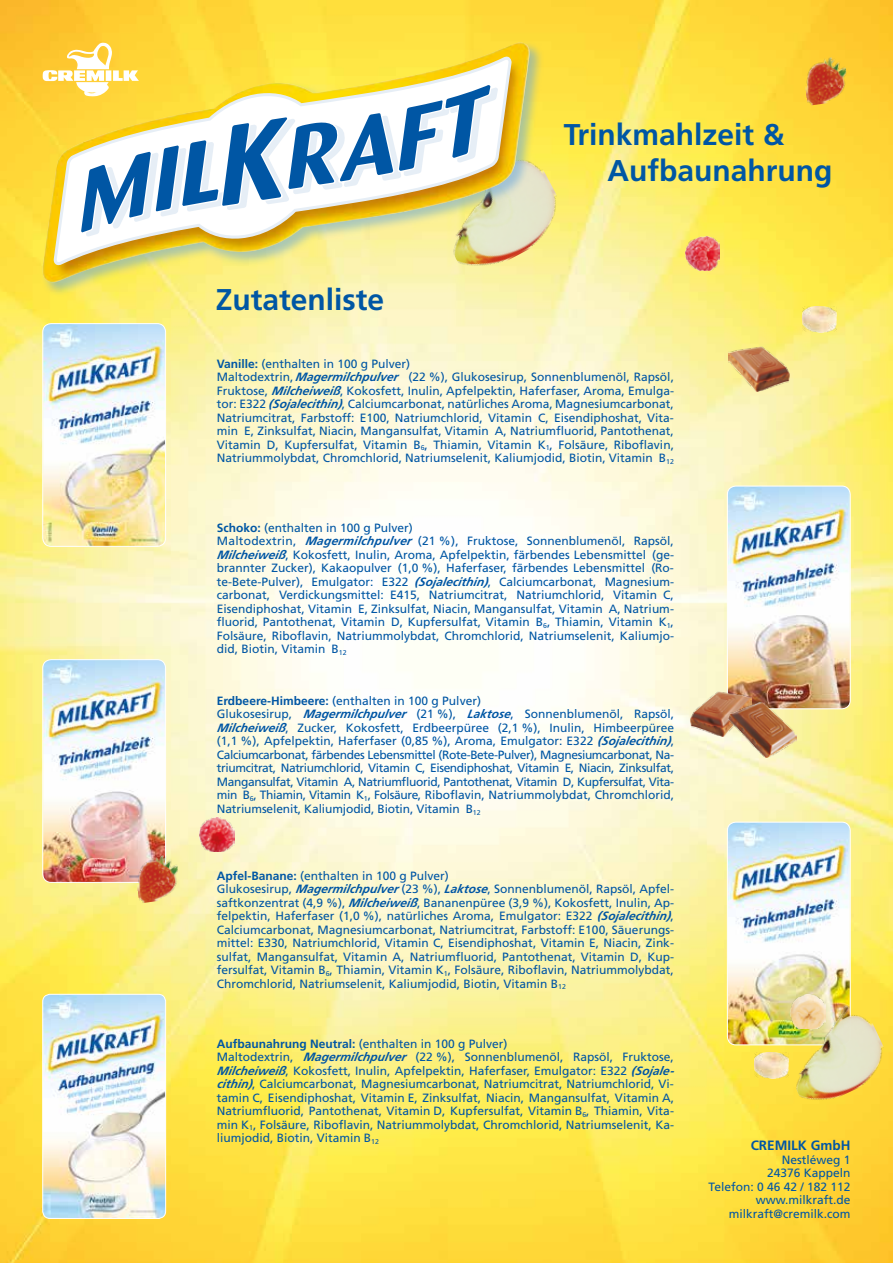
<style>
.page{position:relative;width:893px;height:1263px;background:#fff}
.page>*{position:absolute;margin:0;border:0;box-sizing:border-box;transform-origin:0 0}
.t1{font:700 30px/36px "Frutiger LT Std";color:#0056a4}
.t2{font:700 13.5px "Frutiger LT Std";color:#0056a4}
.t3{font:12px/13.5px "Frutiger LT Std";color:#0056a4}
.t4{font:12px/13.5px "Frutiger LT Std";letter-spacing:-.03em;color:#0056a4}
.s1{font-weight:700}
.s2{font-weight:700;font-style:italic}
</style>
<div class="page">
<img style="left:0;top:0;width:893px;height:1263px">
<img style="left:43px;top:324px;width:122px;height:222px">
<div style="left:42px;top:323px;width:124px;height:224px;border:1px solid #fff;border-radius:9px"></div>
<img style="left:728px;top:486px;width:122px;height:223px">
<div style="left:727px;top:486px;width:124px;height:223px;border:1px solid #fff;border-radius:9px"></div>
<img style="left:43px;top:660px;width:122px;height:222px">
<div style="left:42px;top:659px;width:124px;height:224px;border:1px solid #fff;border-radius:9px"></div>
<img style="left:728px;top:822px;width:122px;height:223px">
<div style="left:727px;top:822px;width:124px;height:223px;border:1px solid #fff;border-radius:9px"></div>
<img style="left:43px;top:994px;width:123px;height:224px">
<div style="left:42px;top:994px;width:124px;height:225px;border:1px solid #fff;border-radius:7px"></div>
<img style="left:690px;top:690px;width:62px;height:46px">
<img style="left:729px;top:346px;width:62px;height:46px">
<img style="left:728px;top:702px;width:69px;height:55px">
<img style="left:133px;top:853px;width:49px;height:50px">
<img style="left:801px;top:56px;width:49px;height:50px">
<img style="left:791px;top:995px;width:34px;height:3px">
<img style="left:755px;top:1053px;width:18px;height:26px">
<img style="left:802px;top:307px;width:35px;height:26px">
<img style="left:200px;top:818px;width:34px;height:34px">
<img style="left:544px;top:139px;width:29px;height:143px">
<img style="left:773px;top:998px;width:120px;height:114px">
<img style="left:685px;top:237px;width:35px;height:34px">
<div style="left:41px;top:41px;width:503px;height:255px;background:#68a5da;opacity:.54"></div>
<img style="left:41px;top:43px;width:489px;height:240px">
<svg style="left:56px;top:59px;width:453px;height:205px;background:#e8d986"></svg>
<svg style="left:43px;top:42px;width:455px;height:195px"></svg>
<h1 class="t1" style="left:216px;top:282px;width:170px">Zutatenliste</h1>
<h1 class="t1" style="left:607px;top:116px;width:227px;text-indent:-44px">Trinkmahlzeit &amp;<br>Aufbaunahrung</h1>
<p class="t3" style="left:217px;top:357px;width:459px"><span class="s1">Vanille:</span> (enthalten in 100 g Pulver)<br>Maltodextrin, <span class="s2">Magermilchpulver</span> (22 %), Glukosesirup, Sonnenblumenöl, Rapsöl, Fruktose, <span class="s2">Milcheiweiß</span>, Kokosfett, Inulin, Apfelpektin, Haferfaser, Aroma, Emulga&shy;tor: E322 <span class="s2">(Sojalecithin)</span>, Calciumcarbonat, natürliches Aroma, Magnesiumcarbonat, Natriumcitrat, Farbstoff: E100, Natriumchlorid, Vitamin C, Eisendiphoshat, Vita&shy;min E, Zinksulfat, Niacin, Mangansulfat, Vitamin A, Natriumfluorid, Pantothenat, Vitamin D, Kupfersulfat, Vitamin B<sub>6</sub>, Thiamin, Vitamin K<sub>1</sub>, Folsäure, Riboflavin, Natriummolybdat, Chromchlorid, Natriumselenit, Kaliumjodid, Biotin, Vitamin B<sub>12</sub></p>
<p class="t3" style="left:217px;top:521px;width:459px"><span class="s1">Schoko:</span> (enthalten in 100 g Pulver)<br>Maltodextrin, <span class="s2">Magermilchpulver</span> (21 %), Fruktose, Sonnenblumenöl, Rapsöl, <span class="s2">Milcheiweiß</span>, Kokosfett, Inulin, Aroma, Apfelpektin, färbendes Lebensmittel (ge&shy;brannter Zucker), Kakaopulver (1,0 %), Haferfaser, färbendes Lebensmittel (Ro&shy;te-Bete-Pulver), Emulgator: E322 <span class="s2">(Sojalecithin)</span>, Calciumcarbonat, Magnesium&shy;carbonat, Verdickungsmittel: E415, Natriumcitrat, Natriumchlorid, Vitamin C, Eisendiphoshat, Vitamin E, Zinksulfat, Niacin, Mangansulfat, Vitamin A, Natrium&shy;fluorid, Pantothenat, Vitamin D, Kupfersulfat, Vitamin B<sub>6</sub>, Thiamin, Vitamin K<sub>1</sub>, Folsäure, Riboflavin, Natriummolybdat, Chromchlorid, Natriumselenit, Kaliumjo&shy;did, Biotin, Vitamin B<sub>12</sub></p>
<p class="t4" style="left:217px;top:694px;width:459px"><span class="s1">Erdbeere-Himbeere:</span> (enthalten in 100 g Pulver)<br>Glukosesirup, <span class="s2">Magermilchpulver</span> (21 %), <span class="s2">Laktose</span>, Sonnenblumenöl, Rapsöl, <span class="s2">Milcheiweiß</span>, Zucker, Kokosfett, Erdbeerpüree (2,1 %), Inulin, Himbeerpüree (1,1 %), Apfelpektin, Haferfaser (0,85 %), Aroma, Emulgator: E322 <span class="s2">(Sojalecithin)</span>, Calciumcarbonat, färbendes Lebensmittel (Rote-Bete-Pulver), Magnesiumcarbonat, Na&shy;triumcitrat, Natriumchlorid, Vitamin C, Eisendiphoshat, Vitamin E, Niacin, Zinksulfat, Mangansulfat, Vitamin A, Natriumfluorid, Pantothenat, Vitamin D, Kupfersulfat, Vita&shy;min B<sub>6</sub>, Thiamin, Vitamin K<sub>1</sub>, Folsäure, Riboflavin, Natriummolybdat, Chromchlorid, Natriumselenit, Kaliumjodid, Biotin, Vitamin B<sub>12</sub></p>
<p class="t3" style="left:217px;top:869px;width:459px"><span class="s1">Apfel-Banane:</span> (enthalten in 100 g Pulver)<br>Glukosesirup, <span class="s2">Magermilchpulver</span> (23 %), <span class="s2">Laktose</span>, Sonnenblumenöl, Rapsöl, Apfel&shy;saftkonzentrat (4,9 %), <span class="s2">Milcheiweiß</span>, Bananenpüree (3,9 %), Kokosfett, Inulin, Ap&shy;felpektin, Haferfaser (1,0 %), natürliches Aroma, Emulgator: E322 <span class="s2">(Sojalecithin)</span>, Calciumcarbonat, Magnesiumcarbonat, Natriumcitrat, Farbstoff: E100, Säuerungs&shy;mittel: E330, Natriumchlorid, Vitamin C, Eisendiphoshat, Vitamin E, Niacin, Zink&shy;sulfat, Mangansulfat, Vitamin A, Natriumfluorid, Pantothenat, Vitamin D, Kup&shy;fersulfat, Vitamin B<sub>6</sub>, Thiamin, Vitamin K<sub>1</sub>, Folsäure, Riboflavin, Natriummolybdat, Chromchlorid, Natriumselenit, Kaliumjodid, Biotin, Vitamin B<sub>12</sub></p>
<p class="t3" style="left:217px;top:1037px;width:461px"><span class="s1">Aufbaunahrung Neutral:</span> (enthalten in 100 g Pulver)<br>Maltodextrin, <span class="s2">Magermilchpulver</span> (22 %), Sonnenblumenöl, Rapsöl, Fruktose, <span class="s2">Milcheiweiß</span>, Kokosfett, Inulin, Apfelpektin, Haferfaser, Emulgator: E322 <span class="s2">(Sojale&shy;cithin)</span>, Calciumcarbonat, Magnesiumcarbonat, Natriumcitrat, Natriumchlorid, Vi&shy;tamin C, Eisendiphoshat, Vitamin E, Zinksulfat, Niacin, Mangansulfat, Vitamin A, Natriumfluorid, Pantothenat, Vitamin D, Kupfersulfat, Vitamin B<sub>6</sub>, Thiamin, Vita&shy;min K<sub>1</sub>, Folsäure, Riboflavin, Natriummolybdat, Chromchlorid, Natriumselenit, Ka&shy;liumjodid, Biotin, Vitamin B<sub>12</sub></p>
<p class="t2" style="left:751px;top:1137px;width:101px">CREMILK GmbH</p>
<p class="t3" style="left:709px;top:1153px;width:143px;text-align:right">Nestléweg 1<br>24376 Kappeln<br>Telefon: 0 46 42 / 182 112 www.milkraft.de milkraft@cremilk.com</p>
</div>
